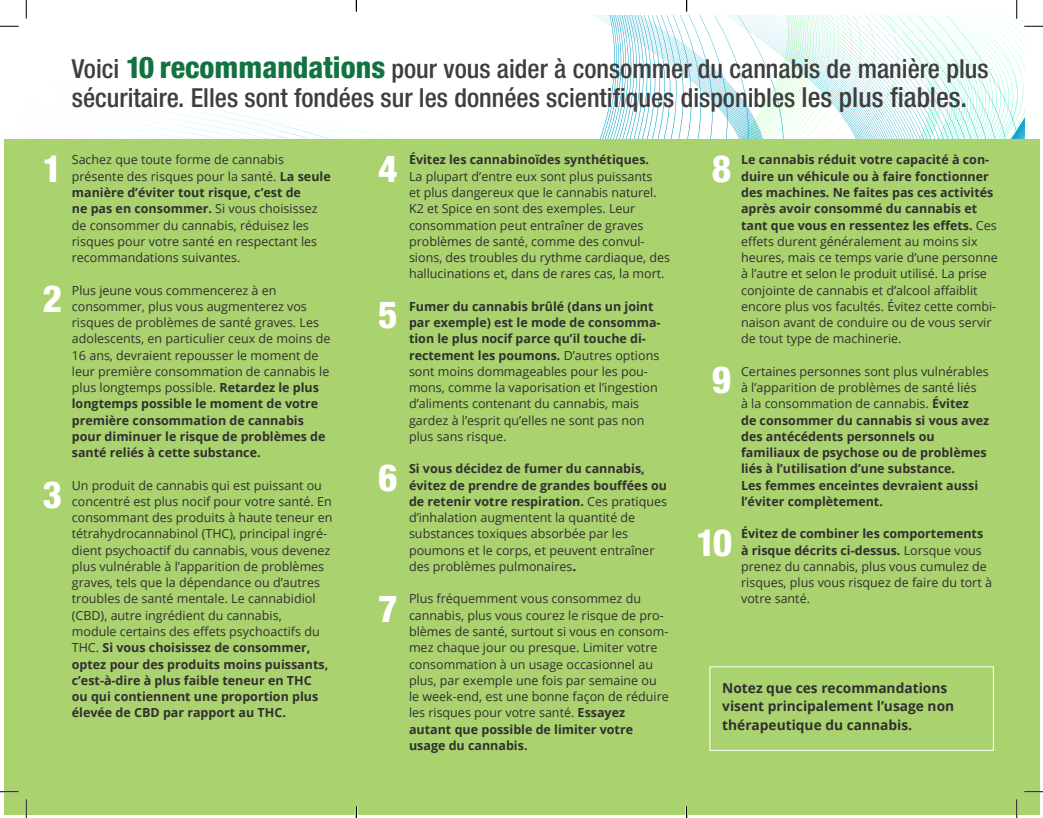
<style>
.page{position:relative;width:1043px;height:818px;background:#fff}
.page>*{position:absolute;margin:0;border:0;box-sizing:border-box;transform-origin:0 0}
.t1{font:800 condensed 37.5px "Helvetica Neue LT Std";color:#fff}
.t2{font:500 condensed 26.25px/28.8px "Helvetica Neue LT Std";color:#3e3e3f}
.t3{font:700 13.75px/18.8px "Open Sans";color:#312f30}
.t4{font:12.5px/16.2px "Open Sans";color:#312f30}
.t5{font:700 12.5px/16.2px "Open Sans";color:#312f30}
.s1{font-weight:800;font-size:30px;color:#117440}
.s2{font-size:27.62px}
.s3{font-weight:700}
.s4{font-weight:700;font-size:13.75px}
.s5{font-weight:400}
</style>
<div class="page">
<div style="left:4px;top:139px;width:1035px;height:675px;background:#aad26e"></div>
<svg style="left:103px;top:95px;width:299px;height:44px"></svg>
<svg style="left:592px;top:15px;width:432px;height:124px"></svg>
<div style="left:709px;top:666px;width:284px;height:84px;border:1px solid #fff"></div>
<svg style="left:0;top:25px;width:19px;height:2px"></svg>
<svg style="left:1024px;top:25px;width:19px;height:2px"></svg>
<svg style="left:0;top:791px;width:19px;height:1px"></svg>
<svg style="left:1024px;top:790px;width:19px;height:2px"></svg>
<svg style="left:25px;top:0;width:2px;height:19px"></svg>
<svg style="left:25px;top:799px;width:2px;height:19px"></svg>
<svg style="left:1016px;top:0;width:1px;height:19px"></svg>
<svg style="left:1016px;top:799px;width:1px;height:19px"></svg>
<svg style="left:355px;top:0;width:2px;height:11px"></svg>
<svg style="left:355px;top:806px;width:2px;height:12px"></svg>
<svg style="left:686px;top:806px;width:1px;height:12px"></svg>
<p class="t2" style="left:72px;top:54px;width:918px">Voici <span class="s1">10 recommandations</span> pour vous aider à consommer du cannabis de manière plus sécuritaire. Elles sont fondées sur les données scientifiques disponibles <span class="s2">les plus fiables.</span></p>
<p class="t1" style="left:42px;top:145px;width:21px">1</p>
<p class="t1" style="left:42px;top:275px;width:21px">2</p>
<p class="t1" style="left:42px;top:471px;width:21px">3</p>
<p class="t4" style="left:72px;top:151px;width:260px">Sachez que toute forme de cannabis présente des risques pour la santé. <span class="s3">La seule manière d’éviter tout risque, c’est de<br>ne pas en consommer.</span> Si vous choisissez de consommer du cannabis, réduisez les risques pour votre santé en respectant les recommandations suivantes.</p>
<p class="t4" style="left:72px;top:281px;width:260px">Plus jeune vous commencerez à en consommer, plus vous augmenterez vos risques de problèmes de santé graves. Les adolescents, en particulier ceux de moins de 16 ans, devraient repousser le moment de leur première consommation de cannabis le plus longtemps possible. <span class="s3">Retardez le plus longtemps possible le moment de votre première consommation de cannabis pour diminuer le risque de problèmes de santé reliés à cette substance.</span></p>
<p class="t4" style="left:72px;top:476px;width:262px">Un produit de cannabis qui est puissant ou concentré est plus nocif pour votre santé. En consommant des produits à haute teneur en tétrahydrocannabinol (THC), principal ingré&shy;dient psychoactif du cannabis, vous devenez plus vulnérable à l’apparition de problèmes graves, tels que la dépendance ou d’autres troubles de santé mentale. Le cannabidiol (CBD), autre ingrédient du cannabis,<br>module certains des effets psychoactifs du THC. <span class="s3">Si vous choisissez de consommer, optez pour des produits moins puissants, c’est-à-dire à plus faible teneur en THC<br>ou qui contiennent une proportion plus élevée de CBD par rapport au THC.</span></p>
<p class="t1" style="left:378px;top:145px;width:21px">4</p>
<p class="t1" style="left:378px;top:291px;width:21px">5</p>
<p class="t1" style="left:378px;top:454px;width:21px">6</p>
<p class="t1" style="left:378px;top:585px;width:21px">7</p>
<p class="t4" style="left:409px;top:151px;width:263px"><span class="s3">Évitez les cannabinoïdes synthétiques.<br></span>La plupart d’entre eux sont plus puissants<br>et plus dangereux que le cannabis naturel.<br>K2 et Spice en sont des exemples. Leur consommation peut entraîner de graves problèmes de santé, comme des convul&shy;sions, des troubles du rythme cardiaque, des hallucinations et, dans de rares cas, la mort.</p>
<p class="t4" style="left:409px;top:298px;width:253px"><span class="s3">Fumer du cannabis brûlé (dans un joint par exemple) est le mode de consomma&shy;tion le plus nocif parce qu’il touche di&shy;rectement les poumons.</span> D’autres options sont moins dommageables pour les pou&shy;mons, comme la vaporisation et l’ingestion d’aliments contenant du cannabis, mais gardez à l’esprit qu’elles ne sont pas non plus sans risque.</p>
<p class="t4" style="left:409px;top:460px;width:259px"><span class="s3">Si vous décidez de fumer du cannabis, évitez de prendre de grandes bouffées ou de retenir votre respiration.</span> Ces pratiques d’inhalation augmentent la quantité de substances toxiques absorbée par les poumons et le corps, et peuvent entraîner des problèmes pulmonaires<span class="s4">.</span></p>
<p class="t4" style="left:409px;top:590px;width:261px">Plus fréquemment vous consommez du cannabis, plus vous courez le risque de pro&shy;blèmes de santé, surtout si vous en consom&shy;mez chaque jour ou presque. Limiter votre consommation à un usage occasionnel au plus, par exemple une fois par semaine ou le week-end, est une bonne façon de réduire les risques pour votre santé. <span class="s3">Essayez autant que possible de limiter votre usage du cannabis.</span></p>
<p class="t1" style="left:712px;top:145px;width:21px">8</p>
<p class="t1" style="left:712px;top:357px;width:21px">9</p>
<p class="t1" style="left:696px;top:519px;width:37px">10</p>
<p class="t4" style="left:741px;top:151px;width:258px"><span class="s3">Le cannabis réduit votre capacité à con&shy;duire un véhicule ou à faire fonctionner des machines. Ne faites pas ces activités après avoir consommé du cannabis et tant que vous en ressentez les effets.</span> Ces effets durent généralement au moins six heures, mais ce temps varie d’une personne à l’autre et selon le produit utilisé. La prise conjointe de cannabis et d’alcool affaiblit encore plus vos facultés. Évitez cette combi&shy;naison avant de conduire ou de vous servir de tout type de machinerie.</p>
<p class="t5" style="left:741px;top:363px;width:250px"><span class="s5">Certaines personnes sont plus vulnérables à l’apparition de problèmes de santé liés<br>à la consommation de cannabis.</span> Évitez<br>de consommer du cannabis si vous avez des antécédents personnels ou familiaux de psychose ou de problèmes liés à l’utilisation d’une substance.<br>Les femmes enceintes devraient aussi l’éviter complètement.</p>
<p class="t4" style="left:741px;top:525px;width:252px"><span class="s3">Évitez de combiner les comportements à risque décrits ci-dessus.</span> Lorsque vous prenez du cannabis, plus vous cumulez de risques, plus vous risquez de faire du tort à votre santé.</p>
<p class="t3" style="left:722px;top:678px;width:233px">Notez que ces recommandations visent principalement l’usage non thérapeutique du cannabis.</p>
</div>
